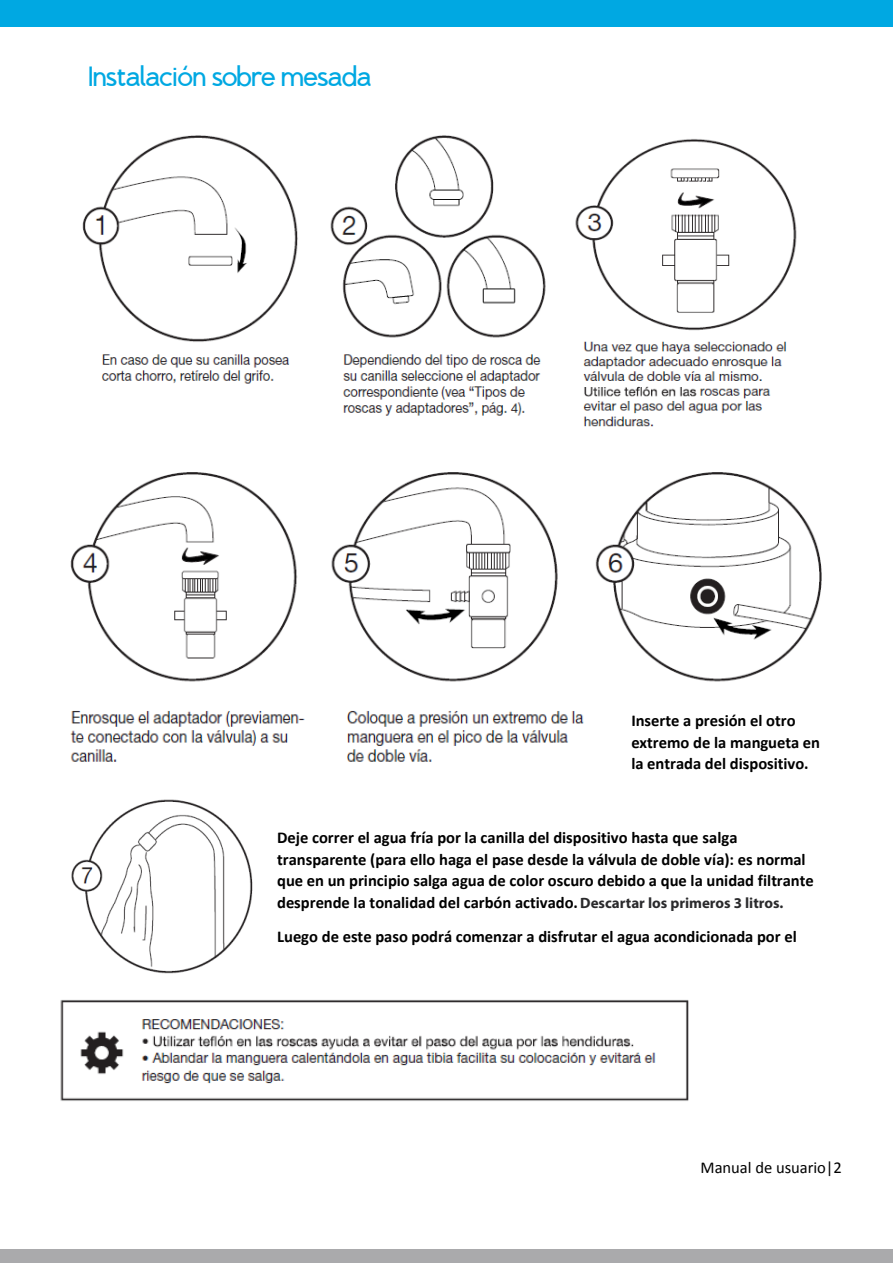
<style>
.page{position:relative;width:893px;height:1263px;background:#fff}
.page>*{position:absolute;margin:0;border:0;box-sizing:border-box;transform-origin:0 0}
.t1{font:500 27.75px "Brixton";color:#00a8e2}
.t2{font:700 16.5px/21.8px "Calibri";color:#000}
.t3{font:16.5px "Calibri";color:#000}
.s1{font-family:"Myriad Pro";font-size:15px;color:#2a2a2c}
</style>
<div class="page">
<img style="left:82px;top:135px;width:464px;height:281px">
<img style="left:575px;top:139px;width:222px;height:288px">
<img style="left:70px;top:472px;width:752px;height:210px">
<img style="left:70px;top:711px;width:514px;height:51px">
<img style="left:71px;top:799px;width:182px;height:175px">
<img style="left:60px;top:1000px;width:629px;height:101px">
<div style="left:0;top:0;width:893px;height:27px;background:#00a8e2"></div>
<div style="left:0;top:1249px;width:893px;height:14px;background:#aaaaac"></div>
<h1 class="t1" style="left:89px;top:61px;width:284px">Instalación sobre mesada</h1>
<p class="t2" style="left:631px;top:709px;width:190px">Inserte a presión el otro extremo de la mangueta en la entrada del dispositivo.</p>
<p class="t2" style="left:277px;top:826px;width:538px">Deje correr el agua fría por la canilla del dispositivo hasta que salga transparente (para ello haga el pase desde la válvula de doble vía): es normal que en un principio salga agua de color oscuro debido a que la unidad filtrante desprende la tonalidad del carbón activado.<span class="s1">Descartar los primeros 3 litros.</span></p>
<p class="t2" style="left:277px;top:925px;width:521px">Luego de este paso podrá comenzar a disfrutar el agua acondicionada por el</p>
<p class="t3" style="left:700px;top:1156px;width:143px">Manual de usuario|2</p>
</div>
